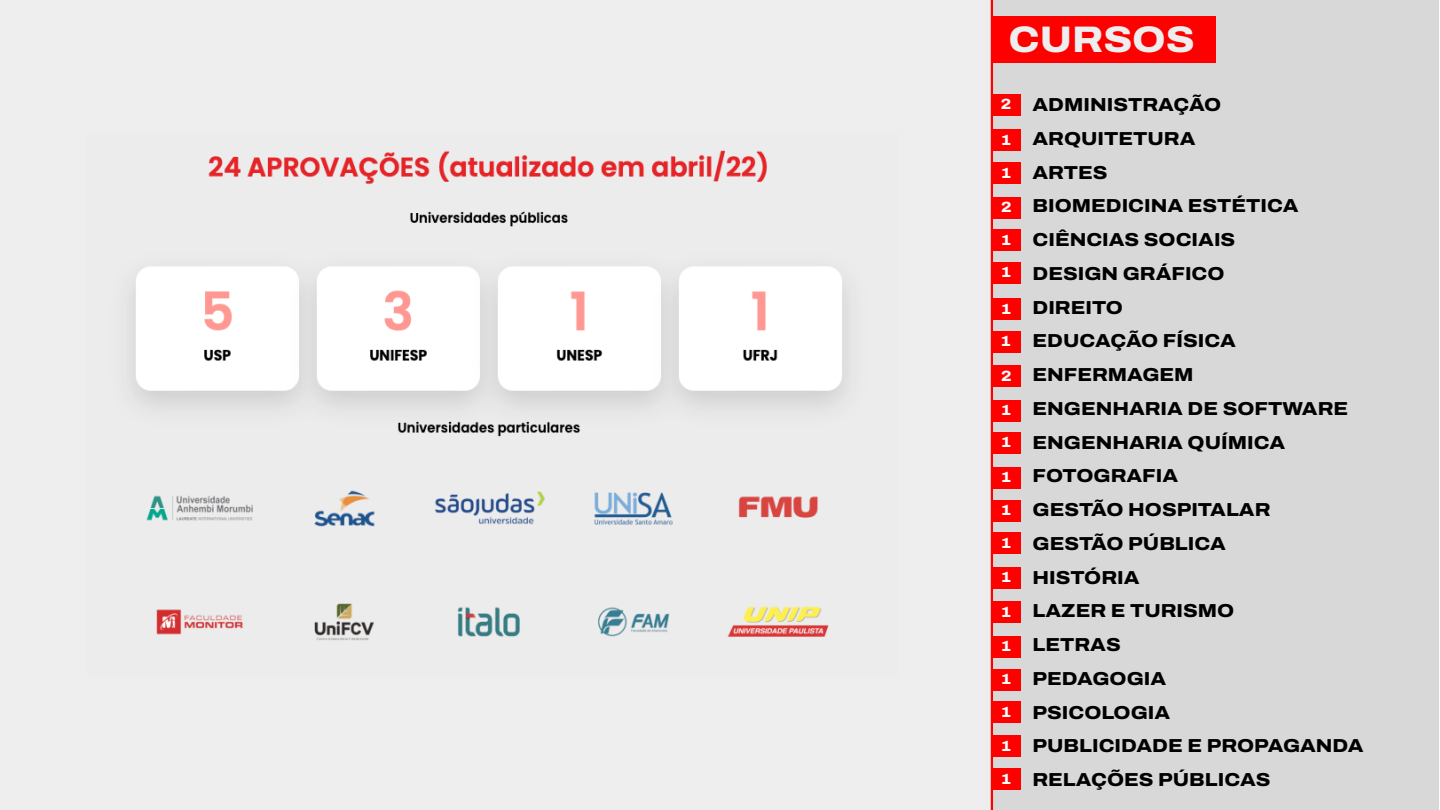
<style>
.page{position:relative;width:1440px;height:810px;background:#fff}
.page>*{position:absolute;margin:0;border:0;box-sizing:border-box;transform-origin:0 0}
.t1{font:800 36.97px "Archivo Semi Expanded";color:#eee}
.t2{font:800 18.75px/33.8px "Archivo Semi Expanded";color:#000}
.t3{font:800 14.85px/32.4px "Archivo Semi Expanded";color:#fff}
</style>
<div class="page">
<div style="left:992px;top:0;width:447px;height:810px;background:#d8d8d8"></div>
<div style="left:0;top:1px;width:992px;height:809px;background:#eee"></div>
<hr style="left:991px;top:0;width:2px;height:810px;background:#f00">
<div style="left:991px;top:16px;width:224px;height:47px;background:#f00"></div>
<div style="left:992px;top:95px;width:28px;height:21px;background:#f00"></div>
<div style="left:992px;top:130px;width:28px;height:21px;background:#f00"></div>
<div style="left:992px;top:197px;width:28px;height:21px;background:#f00"></div>
<div style="left:992px;top:163px;width:28px;height:21px;background:#f00"></div>
<div style="left:992px;top:230px;width:28px;height:21px;background:#f00"></div>
<div style="left:992px;top:262px;width:28px;height:21px;background:#f00"></div>
<div style="left:992px;top:299px;width:28px;height:21px;background:#f00"></div>
<div style="left:992px;top:331px;width:28px;height:21px;background:#f00"></div>
<div style="left:992px;top:366px;width:28px;height:21px;background:#f00"></div>
<div style="left:992px;top:400px;width:28px;height:21px;background:#f00"></div>
<div style="left:992px;top:433px;width:28px;height:21px;background:#f00"></div>
<div style="left:992px;top:467px;width:28px;height:21px;background:#f00"></div>
<div style="left:992px;top:500px;width:28px;height:21px;background:#f00"></div>
<div style="left:992px;top:533px;width:28px;height:21px;background:#f00"></div>
<div style="left:992px;top:567px;width:28px;height:21px;background:#f00"></div>
<div style="left:992px;top:602px;width:28px;height:21px;background:#f00"></div>
<div style="left:992px;top:636px;width:28px;height:21px;background:#f00"></div>
<div style="left:992px;top:670px;width:28px;height:21px;background:#f00"></div>
<div style="left:992px;top:702px;width:28px;height:21px;background:#f00"></div>
<div style="left:992px;top:736px;width:28px;height:21px;background:#f00"></div>
<div style="left:992px;top:769px;width:28px;height:21px;background:#f00"></div>
<img style="left:128px;top:150px;width:722px;height:491px">
<h1 class="t1" style="left:1009px;top:11px;width:188px">CURSOS</h1>
<p class="t3" style="left:1001px;top:88px;width:12px">2</p>
<p class="t3" style="left:1001px;top:123px;width:11px">1</p>
<p class="t3" style="left:1001px;top:156px;width:11px">1</p>
<p class="t3" style="left:1001px;top:191px;width:12px">2</p>
<p class="t3" style="left:1001px;top:223px;width:11px">1<br>1</p>
<p class="t3" style="left:1001px;top:292px;width:12px">1<br>1</p>
<p class="t3" style="left:1001px;top:359px;width:12px">2</p>
<p class="t3" style="left:1001px;top:394px;width:11px">1<br>1</p>
<p class="t3" style="left:1001px;top:461px;width:11px">1</p>
<p class="t3" style="left:1001px;top:494px;width:11px">1<br>1</p>
<p class="t3" style="left:1001px;top:561px;width:11px">1</p>
<p class="t3" style="left:1001px;top:595px;width:11px">1</p>
<p class="t3" style="left:1001px;top:630px;width:11px">1</p>
<p class="t3" style="left:1001px;top:663px;width:11px">1<br>1</p>
<p class="t3" style="left:1001px;top:729px;width:11px">1</p>
<p class="t3" style="left:1001px;top:762px;width:11px">1</p>
<p class="t2" style="left:1033px;top:88px;width:333px">ADMINISTRAÇÃO<br>ARQUITETURA<br>ARTES<br>BIOMEDICINA ESTÉTICA<br>CIÊNCIAS SOCIAIS<br>DESIGN GRÁFICO<br>DIREITO<br>EDUCAÇÃO FÍSICA<br>ENFERMAGEM<br>ENGENHARIA DE SOFTWARE<br>ENGENHARIA QUÍMICA<br>FOTOGRAFIA<br>GESTÃO HOSPITALAR<br>GESTÃO PÚBLICA<br>HISTÓRIA<br>LAZER E TURISMO<br>LETRAS<br>PEDAGOGIA<br>PSICOLOGIA<br>PUBLICIDADE E PROPAGANDA<br>RELAÇÕES PÚBLICAS</p>
</div>
